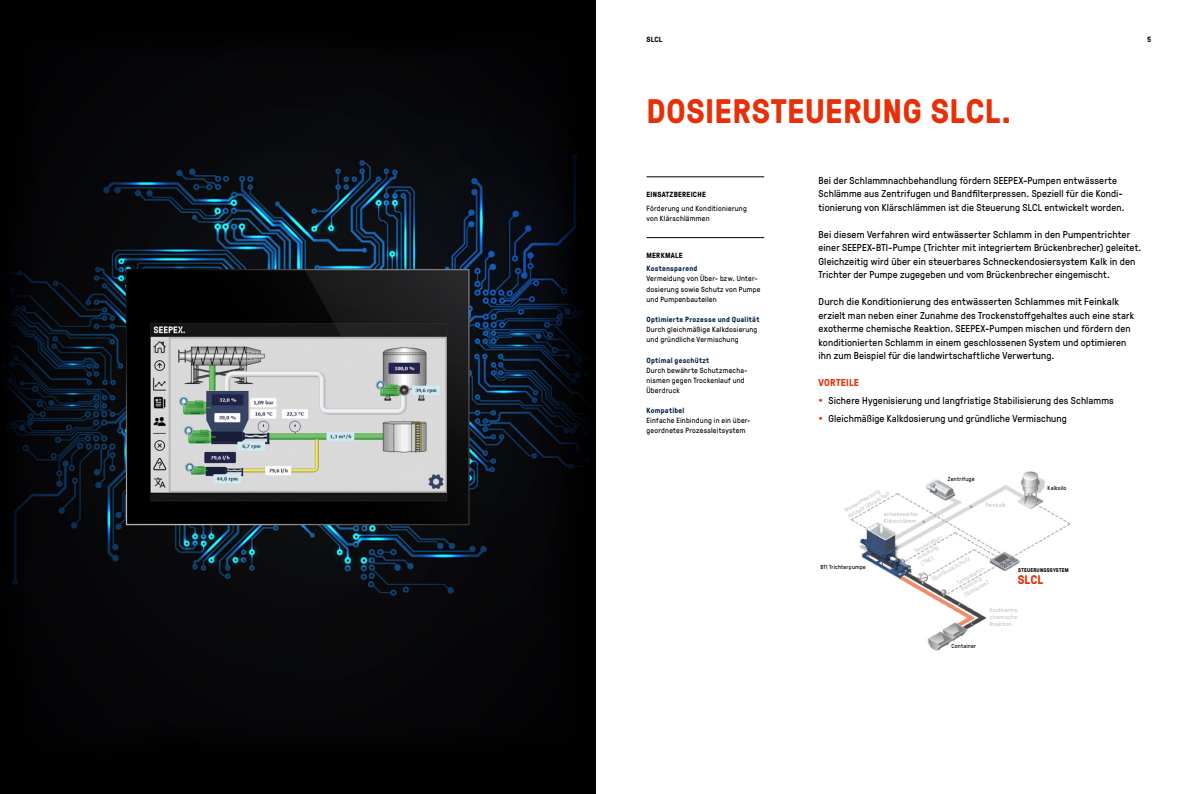
<style>
.page{position:relative;width:1191px;height:794px;background:#fff}
.page>*{position:absolute;margin:0;border:0;box-sizing:border-box;transform-origin:0 0}
.t1{font:700 34px "GT Pressura";letter-spacing:.01em;color:#e63009}
.t2{font:700 12.5px "GT Pressura";color:#e63009}
.t3{font:10px/13.5px "GT Pressura";letter-spacing:.015em;color:#000}
.t4{font:10px/13.5px "GT Pressura";letter-spacing:.015em;color:#000;scale:1.04 1}
.t5{font:700 10px "GT Pressura";letter-spacing:.025em;color:#e63009}
.t6{font:7.5px/10.1px "GT Pressura";letter-spacing:.03em;color:#000}
.t7{font:700 7.5px "GT Pressura";letter-spacing:.03em;color:#002245}
.t8{font:700 7.5px "GT Pressura";letter-spacing:.035em;color:#000}
.t9{font:5.8px/7px "GT Pressura";letter-spacing:.03em;color:#c1c4c6}
.t10{font:5.8px "GT Pressura";letter-spacing:.03em;color:#000}
.t11{font:700 5.5px "GT Pressura";letter-spacing:.035em;color:#000}
</style>
<div class="page">
<img style="left:851px;top:471px;width:220px;height:180px">
<hr style="left:646px;top:177px;width:118px;height:1px;background:#000">
<hr style="left:646px;top:237px;width:118px;height:1px;background:#000">
<svg style="left:0;top:0;width:595px;height:794px;background:#191d21"></svg>
<p class="t8" style="left:646px;top:34px;width:17px">SLCL</p>
<h1 class="t1" style="left:646px;top:86px;width:366px">DOSIERSTEUERUNG SLCL.</h1>
<p class="t8" style="left:1147px;top:34px;width:6px">5</p>
<p class="t8" style="left:646px;top:189px;width:61px">EINSATZBEREICHE</p>
<p class="t6" style="left:646px;top:202px;width:102px">Förderung und Konditionierung von Klärschlämmen</p>
<p class="t8" style="left:646px;top:250px;width:38px">MERKMALE</p>
<p class="t7" style="left:646px;top:263px;width:53px">Kostensparend</p>
<p class="t6" style="left:646px;top:273px;width:116px">Vermeidung von Über- bzw. Unter&shy;dosierung sowie Schutz von Pumpe und Pumpenbauteilen</p>
<p class="t7" style="left:646px;top:314px;width:114px">Optimierte Prozesse und Qualität</p>
<p class="t6" style="left:646px;top:324px;width:112px">Durch gleichmäßige Kalkdosierung und gründliche Vermischung</p>
<p class="t7" style="left:646px;top:354px;width:64px">Optimal geschützt</p>
<p class="t6" style="left:646px;top:364px;width:103px">Durch bewährte Schutzmecha&shy;nismen gegen Trockenlauf und<br>Überdruck</p>
<p class="t7" style="left:646px;top:405px;width:39px">Kompatibel</p>
<p class="t6" style="left:646px;top:415px;width:106px">Einfache Einbindung in ein über&shy;geordnetes Prozessleitsystem</p>
<p class="t3" style="left:818px;top:173px;width:307px">Bei der Schlammnachbehandlung fördern SEEPEX-Pumpen entwässerte<br>Schlämme aus Zentrifugen und Bandfilterpressen. Speziell für die Kondi&shy;tionierung von Klärschlämmen ist die Steuerung SLCL entwickelt worden.</p>
<p class="t3" style="left:818px;top:227px;width:324px">Bei diesem Verfahren wird entwässerter Schlamm in den Pumpentrichter einer SEEPEX-BTI-Pumpe (Trichter mit integriertem Brückenbrecher) geleitet.<br>Gleichzeitig wird über ein steuerbares Schneckendosiersystem Kalk in den Trichter der Pumpe zugegeben und vom Brückenbrecher eingemischt.</p>
<p class="t4" style="left:818px;top:294px;width:305px">Durch die Konditionierung des entwässerten Schlammes mit Feinkalk erzielt man neben einer Zunahme des Trockenstoffgehaltes auch eine stark exotherme chemische Reaktion. SEEPEX-Pumpen mischen und fördern den konditionierten Schlamm in einem geschlossenen System und optimieren ihn zum Beispiel für die landwirtschaftliche Verwertung.</p>
<p class="t5" style="left:818px;top:375px;width:42px">VORTEILE</p>
<p class="t3" style="left:828px;top:391px;width:287px;line-height:17.8px">Sichere Hygenisierung und langfristige Stabilisierung des Schlamms<br>Gleichmäßige Kalkdosierung und gründliche Vermischung</p>
<p class="t9" style="left:843px;top:507px;width:48px;rotate:-30deg">Niveaumessung mittels Ultraschall</p>
<p class="t9" style="left:883px;top:510px;width:36px">entwässerter<br>Klärschlämm</p>
<p class="t10" style="left:948px;top:475px;width:28px">Zentrifuge</p>
<p class="t9" style="left:985px;top:500px;width:22px">Feinkalk</p>
<p class="t10" style="left:820px;top:562px;width:47px">BTI Trichterpumpe</p>
<p class="t9" style="left:912px;top:548px;width:33px;rotate:-30deg">Temperatur&shy;messung (TSE)</p>
<p class="t9" style="left:930px;top:576px;width:45px;rotate:-30deg">Überdruckschutz</p>
<p class="t9" style="left:955px;top:580px;width:33px;rotate:-30deg">Temperatur&shy;messung (Schlamm)</p>
<p class="t10" style="left:1047px;top:484px;width:20px">Kalksilo</p>
<p class="t11" style="left:1018px;top:566px;width:52px">STEUERUNGSSYSTEM</p>
<p class="t2" style="left:1017px;top:570px;width:27px">SLCL</p>
<p class="t10" style="left:951px;top:642px;width:26px">Container</p>
<p class="t9" style="left:990px;top:606px;width:29px;text-align:justify">Exotherme chemische Reaktion</p>
</div>
